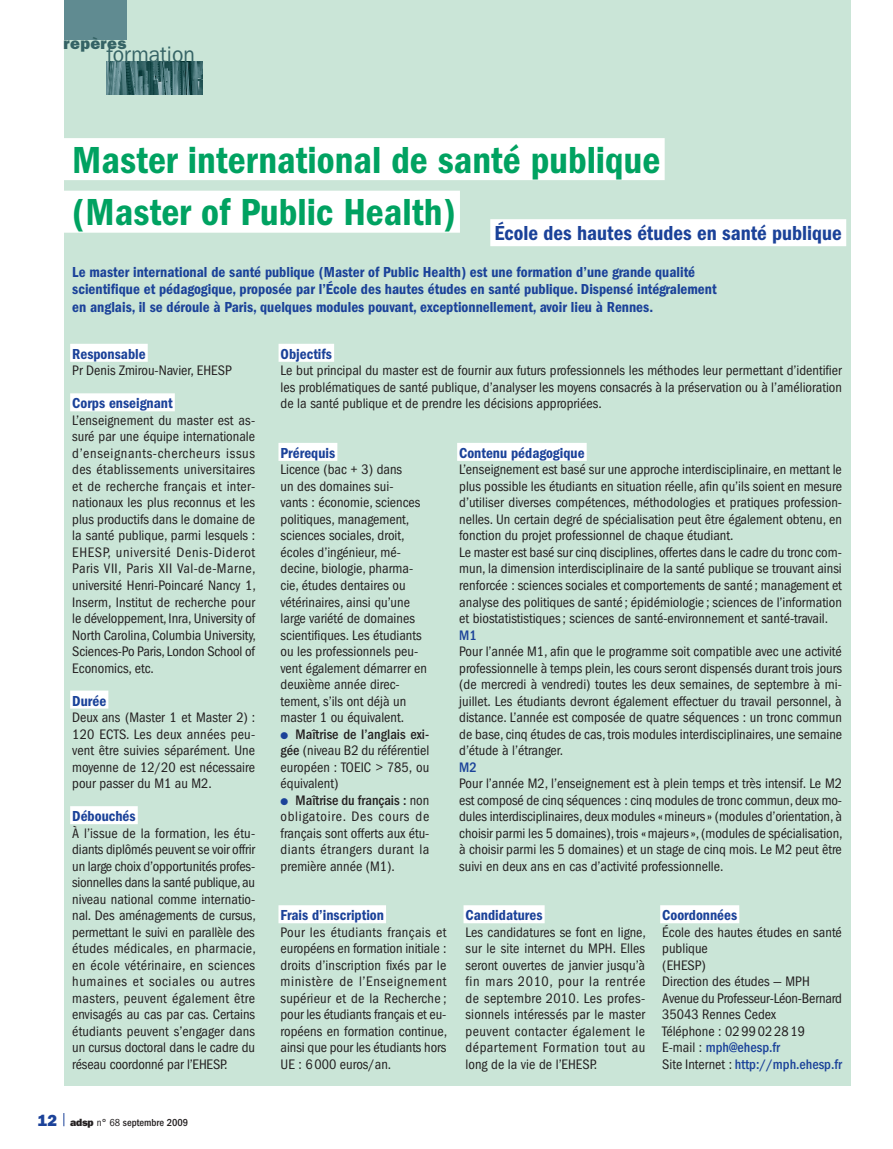
<style>
.page{position:relative;width:893px;height:1149px;background:#fff}
.page>*{position:absolute;margin:0;border:0;box-sizing:border-box;transform-origin:0 0}
.t1{font:39px "ITC Franklin Gothic Std Dm Cd";color:#00a261}
.t2{font:22.5px "ITC Franklin Gothic Std";color:#356365;scale:.94 1}
.t3{font:21px "ITC Franklin Gothic Std Dm Cd";color:#1b4299}
.t4{font:16.5px "ITC Franklin Gothic Std Hvy";letter-spacing:.02em;color:#356365}
.t5{font:15px/17.2px "ITC Franklin Gothic Std Dm Cd";color:#1b4299}
.t6{font:condensed 14.25px/16.5px "ITC Franklin Gothic Std";color:#231f20;text-align:justify}
.t7{font:500 condensed 14.25px "ITC Franklin Gothic Std";color:#1b4299}
.t8{font:500 condensed 10.5px "ITC Franklin Gothic Std";color:#231f20}
.s1{font-family:"ITC Franklin Gothic Std Hvy";font-weight:400;font-stretch:normal;font-size:16.2px;color:#1b4299}
.s2{font-family:"ITC Franklin Gothic Std Hvy";font-weight:400;font-stretch:normal}
.s3{font-weight:400}
.s4{color:#1b4299}
.s5{font-weight:500}
.s6{font-weight:500;color:#1b4299}
</style>
<div class="page">
<div style="left:64px;top:0;width:786px;height:1085px;background:#cae5d7"></div>
<svg style="left:64px;top:1113px;width:1px;height:12px"></svg>
<img style="left:106px;top:62px;width:97px;height:32px">
<div style="left:64px;top:0;width:63px;height:40px;background:#608b91"></div>
<div style="left:70px;top:343px;width:78px;height:18px;background:#fff"></div>
<div style="left:70px;top:393px;width:105px;height:18px;background:#fff"></div>
<div style="left:70px;top:690px;width:38px;height:18px;background:#fff"></div>
<div style="left:70px;top:805px;width:68px;height:18px;background:#fff"></div>
<div style="left:64px;top:138px;width:601px;height:42px;background:#fff"></div>
<div style="left:64px;top:190px;width:396px;height:42px;background:#fff"></div>
<div style="left:490px;top:219px;width:356px;height:27px;background:#fff"></div>
<div style="left:278px;top:442px;width:59px;height:18px;background:#fff"></div>
<div style="left:279px;top:343px;width:55px;height:18px;background:#fff"></div>
<div style="left:463px;top:904px;width:82px;height:18px;background:#fff"></div>
<div style="left:457px;top:442px;width:130px;height:18px;background:#fff"></div>
<div style="left:660px;top:904px;width:79px;height:18px;background:#fff"></div>
<div style="left:278px;top:904px;width:108px;height:18px;background:#fff"></div>
<p class="t4" style="left:64px;top:34px;width:64px">repères</p>
<h2 class="t2" style="left:107px;top:41px;width:95px">formation</h2>
<h1 class="t1" style="left:72px;top:137px;width:590px">Master international de santé publique</h1>
<h3 class="t3" style="left:72px;top:221px;width:771px"><sup>(Master</sup> <sup>of</sup> <sup>Public</sup> <sup>Health)</sup> École des hautes études en santé publique</h3>
<p class="t5" style="left:72px;top:263px;width:646px">Le master international de santé publique (Master of Public Health) est une formation d’une grande qualité scientifique et pédagogique, proposée par l’École des hautes études en santé publique. Dispensé intégralement en anglais, il se déroule à Paris, quelques modules pouvant, exceptionnellement, avoir lieu à Rennes.</p>
<p class="t5" style="left:72px;top:345px;width:75px">Responsable</p>
<p class="t6" style="left:72px;top:362px;width:161px">Pr Denis Zmirou-Navier, EHESP</p>
<p class="t5" style="left:72px;top:394px;width:102px">Corps enseignant</p>
<p class="t6" style="left:72px;top:412px;width:185px">L’enseignement du master est as&shy;suré par une équipe internationale d’enseignants-chercheurs issus des établissements universitaires et de recherche français et inter&shy;nationaux les plus reconnus et les plus productifs dans le domaine de la santé publique, parmi lesquels :<br>EHESP, université Denis-Diderot Paris VII, Paris XII Val-de-Marne, université Henri-Poincaré Nancy 1, Inserm, Institut de recherche pour le développement, Inra, University of North Carolina, Columbia University, Sciences-Po Paris, London School of Economics, etc.</p>
<p class="t5" style="left:72px;top:691px;width:35px">Durée</p>
<p class="t6" style="left:72px;top:709px;width:184px">Deux ans (Master 1 et Master 2) :<br>120 ECTS. Les deux années peu&shy;vent être suivies séparément. Une moyenne de 12/20 est nécessaire pour passer du M1 au M2.</p>
<p class="t5" style="left:72px;top:807px;width:65px">Débouchés</p>
<p class="t6" style="left:72px;top:824px;width:185px">À l’issue de la formation, les étu&shy;diants diplômés peuvent se voir offrir un large choix d’opportunités profes&shy;sionnelles dans la santé publique, au niveau national comme internatio&shy;nal. Des aménagements de cursus, permettant le suivi en parallèle des études médicales, en pharmacie, en école vétérinaire, en sciences humaines et sociales ou autres masters, peuvent également être envisagés au cas par cas. Certains étudiants peuvent s’engager dans un cursus doctoral dans le cadre du réseau coordonné par l’EHESP.</p>
<p class="t8" style="left:38px;top:1115px;width:152px"><span class="s1">12</span> <span class="s2">adsp</span> <span class="s3">n° 68</span> septembre 2009</p>
<p class="t5" style="left:281px;top:345px;width:53px">Objectifs</p>
<p class="t6" style="left:281px;top:362px;width:563px">Le but principal du master est de fournir aux futurs professionnels les méthodes leur permettant d’identifier les problématiques de santé publique, d’analyser les moyens consacrés à la préservation ou à l’amélioration de la santé publique et de prendre les décisions appropriées.</p>
<p class="t5" style="left:281px;top:444px;width:56px">Prérequis</p>
<p class="t6" style="left:281px;top:461px;width:148px;text-align:left">Licence (bac + 3) dans<br>un des domaines sui-<br>vants : économie, sciences politiques, management, sciences sociales, droit, écoles d’ingénieur, mé&shy;decine, biologie, pharma&shy;cie, études dentaires ou vétérinaires, ainsi qu’une large variété de domaines scientifiques. Les étudiants ou les professionnels peu&shy;vent également démarrer en deuxième année direc&shy;tement, s’ils ont déjà un master 1 ou équivalent.</p>
<p class="t6" style="left:281px;top:725px;width:150px"><span class="s4">●</span> <span class="s5">Maîtrise de l’anglais exi&shy;gée</span> (niveau B2 du référentiel européen : TOEIC &gt; 785, ou équivalent)</p>
<p class="t6" style="left:281px;top:791px;width:150px"><span class="s4">●</span> <span class="s5">Maîtrise du français :</span> non obligatoire. Des cours de français sont offerts aux étu&shy;diants étrangers durant la première année (M1).</p>
<p class="t5" style="left:281px;top:906px;width:105px">Frais d’inscription</p>
<p class="t6" style="left:281px;top:923px;width:168px">Pour les étudiants français et européens en formation initiale : droits d’inscription fixés par le ministère de l’Enseignement supérieur et de la Recherche ; pour les étudiants français et eu&shy;ropéens en formation continue, ainsi que pour les étudiants hors UE : 6000 euros/an.</p>
<p class="t5" style="left:459px;top:444px;width:127px">Contenu pédagogique</p>
<p class="t6" style="left:459px;top:461px;width:384px;text-align:left">L’enseignement est basé sur une approche interdisciplinaire, en mettant le plus possible les étudiants en situation réelle, afin qu’ils soient en mesure d’utiliser diverses compétences, méthodologies et pratiques profession&shy;nelles. Un certain degré de spécialisation peut être également obtenu, en fonction du projet professionnel de chaque étudiant.<br>Le master est basé sur cinq disciplines, offertes dans le cadre du tronc com&shy;mun, la dimension interdisciplinaire de la santé publique se trouvant ainsi renforcée : sciences sociales et comportements de santé ; management et analyse des politiques de santé ; épidémiologie ; sciences de l’information et biostatististiques; sciences de santé-environnement et santé-travail.</p>
<p class="t7" style="left:459px;top:626px;width:19px">M1</p>
<p class="t6" style="left:459px;top:643px;width:384px">Pour l’année M1, afin que le programme soit compatible avec une activité professionnelle à temps plein, les cours seront dispensés durant trois jours (de mercredi à vendredi) toutes les deux semaines, de septembre à mi&shy;juillet. Les étudiants devront également effectuer du travail personnel, à distance. L’année est composée de quatre séquences : un tronc commun de base, cinq études de cas, trois modules interdisciplinaires, une semaine d’étude à l’étranger.</p>
<p class="t7" style="left:459px;top:758px;width:19px">M2</p>
<p class="t6" style="left:459px;top:775px;width:385px">Pour l’année M2, l’enseignement est à plein temps et très intensif. Le M2 est composé de cinq séquences : cinq modules de tronc commun, deux mo&shy;dules interdisciplinaires, deux modules «mineurs» (modules d’orientation, à choisir parmi les 5 domaines), trois «majeurs», (modules de spécialisation, à choisir parmi les 5 domaines) et un stage de cinq mois. Le M2 peut être suivi en deux ans en cas d’activité professionnelle.</p>
<p class="t5" style="left:662px;top:906px;width:76px">Coordonnées</p>
<p class="t6" style="left:662px;top:923px;width:181px;text-align:left">École des hautes études en santé publique<br>(EHESP)<br>Direction des études — MPH<br>Avenue du Professeur-Léon-Bernard<br>35043 Rennes Cedex<br>Téléphone : 0299022819<br>E-mail : <span class="s6">mph@ehesp.fr<br></span>Site Internet : <span class="s6">http://mph.ehesp.fr</span></p>
<p class="t5" style="left:466px;top:906px;width:78px">Candidatures</p>
<p class="t6" style="left:466px;top:923px;width:182px">Les candidatures se font en ligne, sur le site internet du MPH. Elles seront ouvertes de janvier jusqu’à fin mars 2010, pour la rentrée de septembre 2010. Les profes&shy;sionnels intéressés par le master peuvent contacter également le département Formation tout au long de la vie de l’EHESP.</p>
</div>
